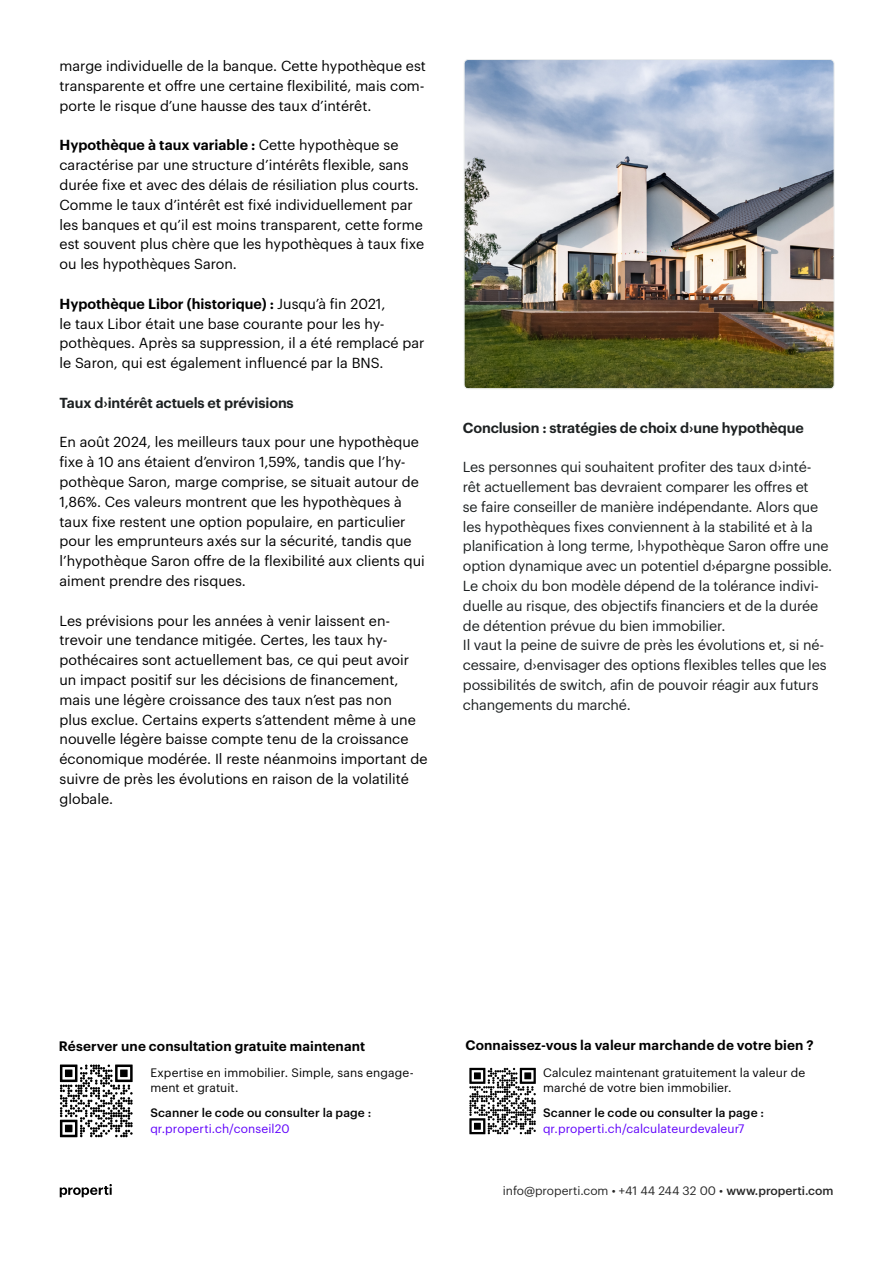
<style>
.page{position:relative;width:893px;height:1263px;background:#fff}
.page>*{position:absolute;margin:0;border:0;box-sizing:border-box;transform-origin:0 0}
.t1{font:14.25px/19.8px "Graphik";color:#000}
.t2{font:14.25px/19.8px "Graphik";letter-spacing:-.01em;color:#1d2122}
.t3{font:600 14.25px "Graphik";letter-spacing:-.01em;color:#1d2122}
.t4{font:600 13.5px "Graphik";letter-spacing:.01em;color:#000}
.t5{font:12px/15px "Graphik";letter-spacing:.01em;color:#030303}
.t6{font:500 12px "Graphik";letter-spacing:.01em;color:#030303}
.t7{font:12px "Graphik";letter-spacing:.01em;color:#5f00fb}
.t8{font:12px "Graphik";color:#282828}
.s1{font-weight:600}
.s2{font-weight:500}
</style>
<div class="page">
<svg style="left:60px;top:1184px;width:52px;height:13px"></svg>
<img style="left:466px;top:61px;width:368px;height:327px">
<div style="left:464px;top:59px;width:370px;height:330px;border:1px solid #ebeded;border-radius:4px"></div>
<svg style="left:469px;top:1068px;width:67px;height:66px"></svg>
<svg style="left:59px;top:1065px;width:68px;height:73px"></svg>
<svg style="left:60px;top:1064px;width:73px;height:73px"></svg>
<p class="t1" style="left:60px;top:55px;width:368px;text-align:justify">marge individuelle de la banque. Cette hypothèque est transparente et offre une certaine flexibilité, mais com&shy;porte le risque d’une hausse des taux d’intérêt.</p>
<p class="t1" style="left:60px;top:134px;width:366px"><span class="s1">Hypothèque à taux variable :</span> Cette hypothèque se caractérise par une structure d’intérêts flexible, sans durée fixe et avec des délais de résiliation plus courts.<br>Comme le taux d’intérêt est fixé individuellement par les banques et qu’il est moins transparent, cette forme est souvent plus chère que les hypothèques à taux fixe ou les hypothèques Saron.</p>
<p class="t1" style="left:60px;top:292px;width:366px"><span class="s1">Hypothèque Libor (historique) :</span> Jusqu’à fin 2021,<br>le taux Libor était une base courante pour les hy&shy;pothèques. Après sa suppression, il a été remplacé par le Saron, qui est également influencé par la BNS.</p>
<p class="t3" style="left:60px;top:392px;width:236px">Taux d›intérêt actuels et prévisions</p>
<p class="t1" style="left:60px;top:431px;width:367px">En août 2024, les meilleurs taux pour une hypothèque fixe à 10 ans étaient d’environ 1,59%, tandis que l’hy&shy;pothèque Saron, marge comprise, se situait autour de 1,86%. Ces valeurs montrent que les hypothèques à taux fixe restent une option populaire, en particulier pour les emprunteurs axés sur la sécurité, tandis que l’hypothèque Saron offre de la flexibilité aux clients qui aiment prendre des risques.</p>
<p class="t1" style="left:60px;top:609px;width:369px">Les prévisions pour les années à venir laissent en&shy;trevoir une tendance mitigée. Certes, les taux hy&shy;pothécaires sont actuellement bas, ce qui peut avoir un impact positif sur les décisions de financement, mais une légère croissance des taux n’est pas non<br>plus exclue. Certains experts s’attendent même à une nouvelle légère baisse compte tenu de la croissance économique modérée. Il reste néanmoins important de suivre de près les évolutions en raison de la volatilité globale.</p>
<p class="t3" style="left:463px;top:416px;width:342px">Conclusion : stratégies de choix d›une hypothèque</p>
<p class="t2" style="left:463px;top:456px;width:371px">Les personnes qui souhaitent profiter des taux d›inté&shy;rêt actuellement bas devraient comparer les offres et<br>se faire conseiller de manière indépendante. Alors que les hypothèques fixes conviennent à la stabilité et à la planification à long terme, l›hypothèque Saron offre une option dynamique avec un potentiel d›épargne possible.<br>Le choix du bon modèle dépend de la tolérance indivi&shy;duelle au risque, des objectifs financiers et de la durée de détention prévue du bien immobilier.<br>Il vaut la peine de suivre de près les évolutions et, si né&shy;cessaire, d›envisager des options flexibles telles que les possibilités de switch, afin de pouvoir réagir aux futurs changements du marché.</p>
<p class="t4" style="left:59px;top:1036px;width:308px">Réserver une consultation gratuite maintenant</p>
<p class="t5" style="left:150px;top:1064px;width:265px">Expertise en immobilier. Simple, sans engage&shy;ment et gratuit.</p>
<p class="t6" style="left:150px;top:1103px;width:222px">Scanner le code ou consulter la page :</p>
<p class="t7" style="left:150px;top:1120px;width:141px">qr.properti.ch/conseil20</p>
<p class="t4" style="left:465px;top:1035px;width:350px">Connaissez-vous la valeur marchande de votre bien ?</p>
<p class="t5" style="left:543px;top:1064px;width:264px">Calculez maintenant gratuitement la valeur de marché de votre bien immobilier.</p>
<p class="t6" style="left:543px;top:1103px;width:222px">Scanner le code ou consulter la page :</p>
<p class="t7" style="left:543px;top:1120px;width:203px">qr.properti.ch/calculateurdevaleur7</p>
<p class="t8" style="left:503px;top:1182px;width:332px">info@properti.com • +41 44 244 32 00 • <span class="s2">www.properti.com</span></p>
</div>
